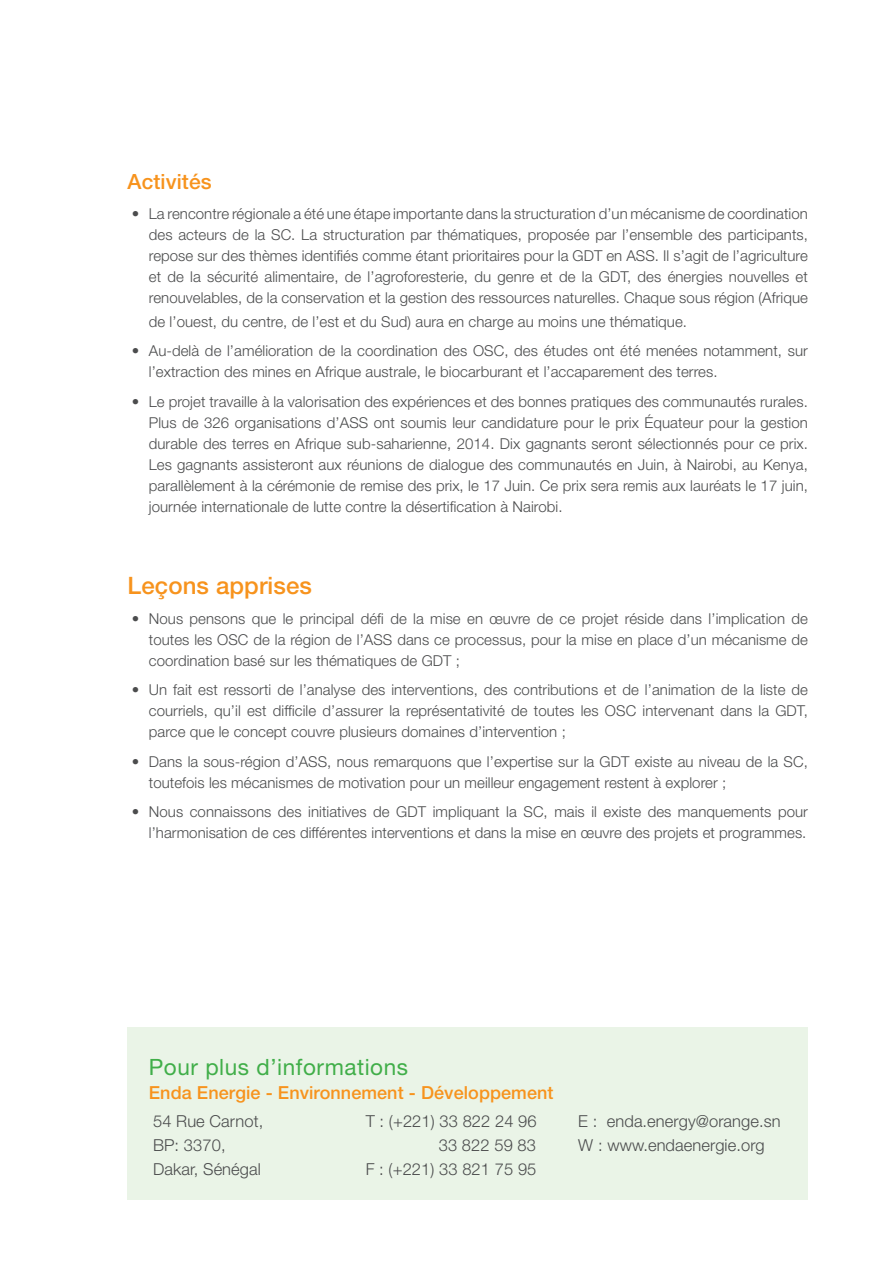
<style>
.page{position:relative;width:893px;height:1263px;background:#fff}
.page>*{position:absolute;margin:0;border:0;box-sizing:border-box;transform-origin:0 0}
.body_text_normal{font:500 24px "Helvetica Neue LT Std";letter-spacing:.005em;color:#f7931d}
.Headers{font:22.5px "Helvetica Neue LT Std";letter-spacing:.025em;color:#40ae49}
.body_text_normal-2{font:500 21px "Helvetica Neue LT Std";letter-spacing:.005em;color:#f7931d}
.Headers-2{font:500 18px "Helvetica Neue LT Std";letter-spacing:.005em;color:#f7931d}
.disclaimer{font:300 16.5px "Helvetica Neue LT Std";letter-spacing:.005em;color:#4b4c4d}
.Body_Text{font:300 15px/21px "Helvetica Neue LT Std";letter-spacing:.005em;color:#4b4c4d;text-align:justify}
</style>
<div class="page">
<div style="left:128px;top:1027px;width:680px;height:172px;background:#eaf4e7"></div>
<p class="body_text_normal-2" style="left:128px;top:169px;width:86px">Activités</p>
<p class="Body_Text" style="left:149px;top:202px;width:661px;text-indent:-17px">• La rencontre régionale a été une étape importante dans la structuration d’un mécanisme de coordination des acteurs de la SC. La structuration par thématiques, proposée par l’ensemble des participants, repose sur des thèmes identifiés comme étant prioritaires pour la GDT en ASS. Il s’agit de l’agriculture et de la sécurité alimentaire, de l’agroforesterie, du genre et de la GDT, des énergies nouvelles et renouvelables, de la conservation et la gestion des ressources naturelles. Chaque sous région (Afrique</p>
<p class="Body_Text" style="left:149px;top:310px;width:540px">de l’ouest, du centre, de l’est et du Sud) aura en charge au moins une thématique.</p>
<p class="Body_Text" style="left:149px;top:340px;width:661px;text-indent:-17px">• Au-delà de l’amélioration de la coordination des OSC, des études ont été menées notamment, sur l’extraction des mines en Afrique australe, le biocarburant et l’accaparement des terres.</p>
<p class="Body_Text" style="left:149px;top:390px;width:661px;text-indent:-17px">• Le projet travaille à la valorisation des expériences et des bonnes pratiques des communautés rurales.<br>Plus de 326 organisations d’ASS ont soumis leur candidature pour le prix Équateur pour la gestion durable des terres en Afrique sub-saharienne, 2014. Dix gagnants seront sélectionnés pour ce prix.<br>Les gagnants assisteront aux réunions de dialogue des communautés en Juin, à Nairobi, au Kenya, parallèlement à la cérémonie de remise des prix, le 17 Juin. Ce prix sera remis aux lauréats le 17 juin, journée internationale de lutte contre la désertification à Nairobi.</p>
<p class="body_text_normal" style="left:128px;top:571px;width:186px">Leçons apprises</p>
<p class="Body_Text" style="left:149px;top:607px;width:661px;text-indent:-17px">• Nous pensons que le principal défi de la mise en œuvre de ce projet réside dans l’implication de toutes les OSC de la région de l’ASS dans ce processus, pour la mise en place d’un mécanisme de coordination basé sur les thématiques de GDT ;</p>
<p class="Body_Text" style="left:149px;top:679px;width:661px;text-indent:-17px">• Un fait est ressorti de l’analyse des interventions, des contributions et de l’animation de la liste de courriels, qu’il est difficile d’assurer la représentativité de toutes les OSC intervenant dans la GDT, parce que le concept couvre plusieurs domaines d’intervention ;</p>
<p class="Body_Text" style="left:149px;top:750px;width:661px;text-indent:-17px">• Dans la sous-région d’ASS, nous remarquons que l’expertise sur la GDT existe au niveau de la SC, toutefois les mécanismes de motivation pour un meilleur engagement restent à explorer ;</p>
<p class="Body_Text" style="left:132px;top:801px;width:678px;text-align:right">• Nous connaissons des initiatives de GDT impliquant la SC, mais il existe des manquements pour l’harmonisation de ces différentes interventions et dans la mise en œuvre des projets et programmes.</p>
<p class="Headers" style="left:149px;top:1053px;width:261px">Pour plus d’informations</p>
<p class="Headers-2" style="left:149px;top:1081px;width:406px">Enda Energie - Environnement - Développement</p>
<p class="disclaimer" style="left:153px;top:1111px;width:112px">54 Rue Carnot,</p>
<p class="disclaimer" style="left:153px;top:1135px;width:74px">BP: 3370,</p>
<p class="disclaimer" style="left:153px;top:1159px;width:109px">Dakar, Sénégal</p>
<p class="disclaimer" style="left:366px;top:1111px;width:173px">T : (+221) 33 822 24 96</p>
<p class="disclaimer" style="left:439px;top:1135px;width:99px">33 822 59 83</p>
<p class="disclaimer" style="left:366px;top:1159px;width:172px">F : (+221) 33 821 75 95</p>
<p class="disclaimer" style="left:578px;top:1111px;width:204px">E : enda.energy@orange.sn</p>
<p class="disclaimer" style="left:578px;top:1135px;width:188px">W : www.endaenergie.org</p>
</div>
